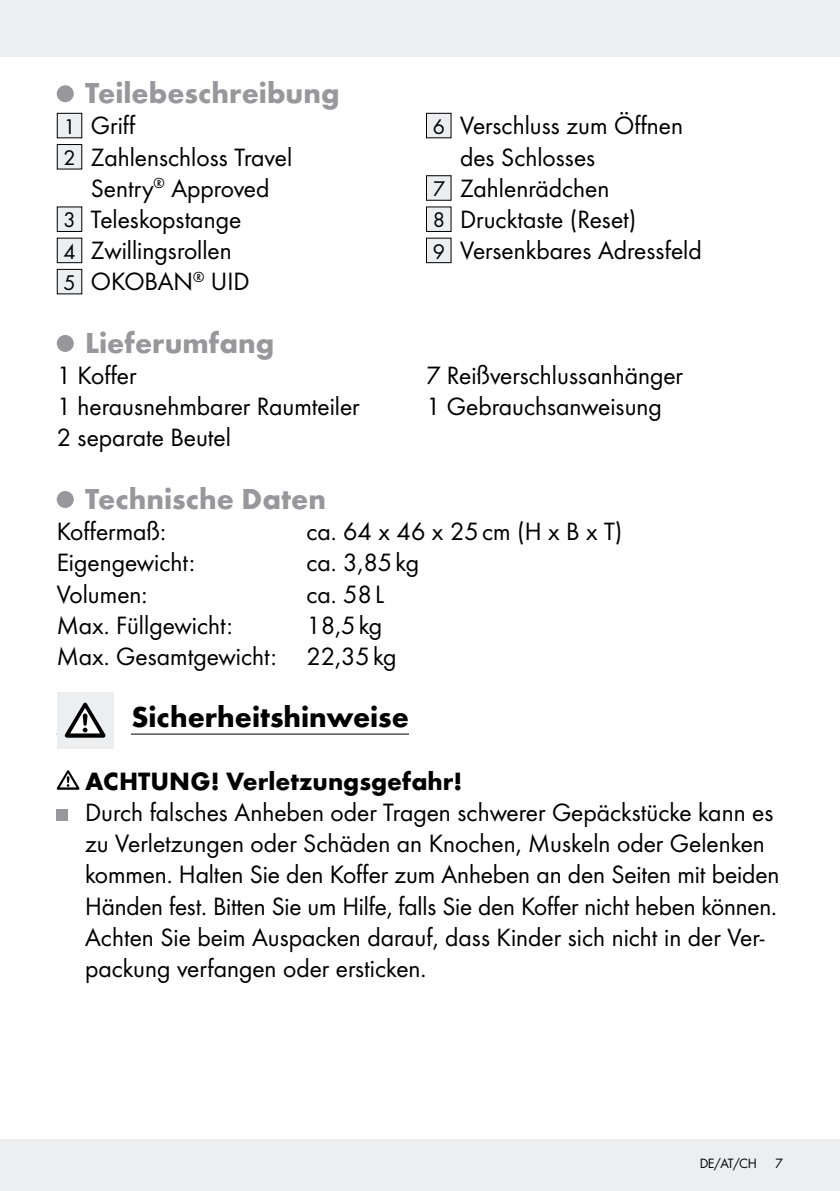
<style>
.page{position:relative;width:840px;height:1191px;background:#fff}
.page>*{position:absolute;margin:0;border:0;box-sizing:border-box;transform-origin:0 0}
.t1{font:700 30px "Futura";color:#97979c}
.t2{font:700 30px "Futura";color:#000}
.t3{font:26px/31.2px "Futura Boo";color:#000}
.t4{font:700 26px "Futura";color:#000}
.t5{font:14px "Futura Boo";color:#000}
.s1{font-size:22px}
</style>
<div class="page">
<div style="left:0;top:1140px;width:839px;height:51px;background:#eceeef"></div>
<div style="left:0;top:0;width:839px;height:57px;background:#eceeef"></div>
<div style="left:57px;top:85px;width:17px;height:17px;background:#97979c;border-radius:50%"></div>
<div style="left:57px;top:113px;width:25px;height:25px;background:#eceeef"></div>
<div style="left:57px;top:113px;width:25px;height:25px;border:1px solid #000"></div>
<div style="left:57px;top:144px;width:25px;height:25px;background:#eceeef"></div>
<div style="left:57px;top:144px;width:25px;height:25px;border:1px solid #000"></div>
<div style="left:57px;top:207px;width:25px;height:24px;background:#eceeef"></div>
<div style="left:57px;top:206px;width:25px;height:26px;border:1px solid #000"></div>
<div style="left:57px;top:238px;width:25px;height:25px;background:#eceeef"></div>
<div style="left:57px;top:238px;width:25px;height:25px;border:1px solid #000"></div>
<div style="left:57px;top:269px;width:25px;height:25px;background:#eceeef"></div>
<div style="left:57px;top:269px;width:25px;height:25px;border:1px solid #000"></div>
<div style="left:426px;top:113px;width:25px;height:25px;background:#eceeef"></div>
<div style="left:426px;top:113px;width:25px;height:25px;border:1px solid #000"></div>
<div style="left:426px;top:176px;width:25px;height:24px;background:#eceeef"></div>
<div style="left:426px;top:175px;width:25px;height:26px;border:1px solid #000"></div>
<div style="left:426px;top:207px;width:25px;height:24px;background:#eceeef"></div>
<div style="left:426px;top:206px;width:25px;height:26px;border:1px solid #000"></div>
<div style="left:426px;top:238px;width:25px;height:25px;background:#eceeef"></div>
<div style="left:426px;top:238px;width:25px;height:25px;border:1px solid #000"></div>
<div style="left:57px;top:335px;width:17px;height:17px;background:#97979c;border-radius:50%"></div>
<hr style="left:57px;top:733px;width:352px;height:1px;background:#000">
<div style="left:57px;top:491px;width:17px;height:17px;background:#97979c;border-radius:50%"></div>
<div style="left:113px;top:692px;width:18px;height:56px;background:#fff"></div>
<div style="left:57px;top:692px;width:56px;height:56px;background:#eceeef"></div>
<svg style="left:65px;top:702px;width:40px;height:35px"></svg>
<svg style="left:57px;top:770px;width:22px;height:19px"></svg>
<div style="left:57px;top:809px;width:11px;height:12px;background:#97979c"></div>
<p class="t1" style="left:85px;top:74px;width:256px">Teilebeschreibung</p>
<p class="t3" style="left:63px;top:110px;width:73px"><span class="s1">1</span> Griff</p>
<p class="t3" style="left:63px;top:141px;width:230px"><span class="s1">2</span> Zahlenschloss Travel</p>
<p class="t3" style="left:91px;top:172px;width:180px">Sentry<sup>®</sup> Approved</p>
<p class="t3" style="left:63px;top:203px;width:179px"><span class="s1">3</span> Teleskopstange</p>
<p class="t3" style="left:63px;top:235px;width:170px"><span class="s1">4</span> Zwillingsrollen</p>
<p class="t3" style="left:63px;top:266px;width:188px"><span class="s1">5</span> OKOBAN<sup>®</sup> UID</p>
<p class="t3" style="left:432px;top:110px;width:252px"><span class="s1">6</span> Verschluss zum Öffnen</p>
<p class="t3" style="left:460px;top:141px;width:137px">des Schlosses</p>
<p class="t3" style="left:432px;top:172px;width:178px"><span class="s1">7</span> Zahlenrädchen</p>
<p class="t3" style="left:432px;top:203px;width:205px"><span class="s1">8</span> Drucktaste (Reset)</p>
<p class="t3" style="left:432px;top:235px;width:270px"><span class="s1">9</span> Versenkbares Adressfeld</p>
<p class="t1" style="left:85px;top:324px;width:190px">Lieferumfang</p>
<p class="t3" style="left:57px;top:359px;width:304px">1 Koffer<br>1 herausnehmbarer Raumteiler<br>2 separate Beutel</p>
<p class="t3" style="left:426px;top:359px;width:258px">7 Reißverschlussanhänger<br>1 Gebrauchsanweisung</p>
<p class="t1" style="left:85px;top:480px;width:242px">Technische Daten</p>
<p class="t3" style="left:57px;top:515px;width:111px">Koffermaß:</p>
<p class="t3" style="left:306px;top:515px;width:317px">ca. 64 x 46 x 25cm (H x B x T)</p>
<p class="t3" style="left:57px;top:547px;width:140px">Eigengewicht:</p>
<p class="t3" style="left:306px;top:547px;width:114px">ca. 3,85kg</p>
<p class="t3" style="left:57px;top:578px;width:92px">Volumen:</p>
<p class="t3" style="left:306px;top:578px;width:79px">ca. 58L</p>
<p class="t3" style="left:57px;top:609px;width:177px">Max. Füllgewicht:</p>
<p class="t3" style="left:57px;top:609px;width:341px;text-indent:249px">18,5kg<br>Max. Gesamtgewicht: 22,35kg</p>
<p class="t2" style="left:131px;top:698px;width:279px">Sicherheitshinweise</p>
<p class="t4" style="left:85px;top:765px;width:378px">ACHTUNG! Verletzungsgefahr!</p>
<p class="t3" style="left:85px;top:796px;width:695px">Durch falsches Anheben oder Tragen schwerer Gepäckstücke kann es zu Verletzungen oder Schäden an Knochen, Muskeln oder Gelenken kommen. Halten Sie den Koffer zum Anheben an den Seiten mit beiden Händen fest. Bitten Sie um Hilfe, falls Sie den Koffer nicht heben können.<br>Achten Sie beim Auspacken darauf, dass Kinder sich nicht in der Ver&shy;packung verfangen oder ersticken.</p>
<p class="t5" style="left:699px;top:1154px;width:58px">DE/AT/CH</p>
<p class="t5" style="left:774px;top:1154px;width:9px">7</p>
</div>
